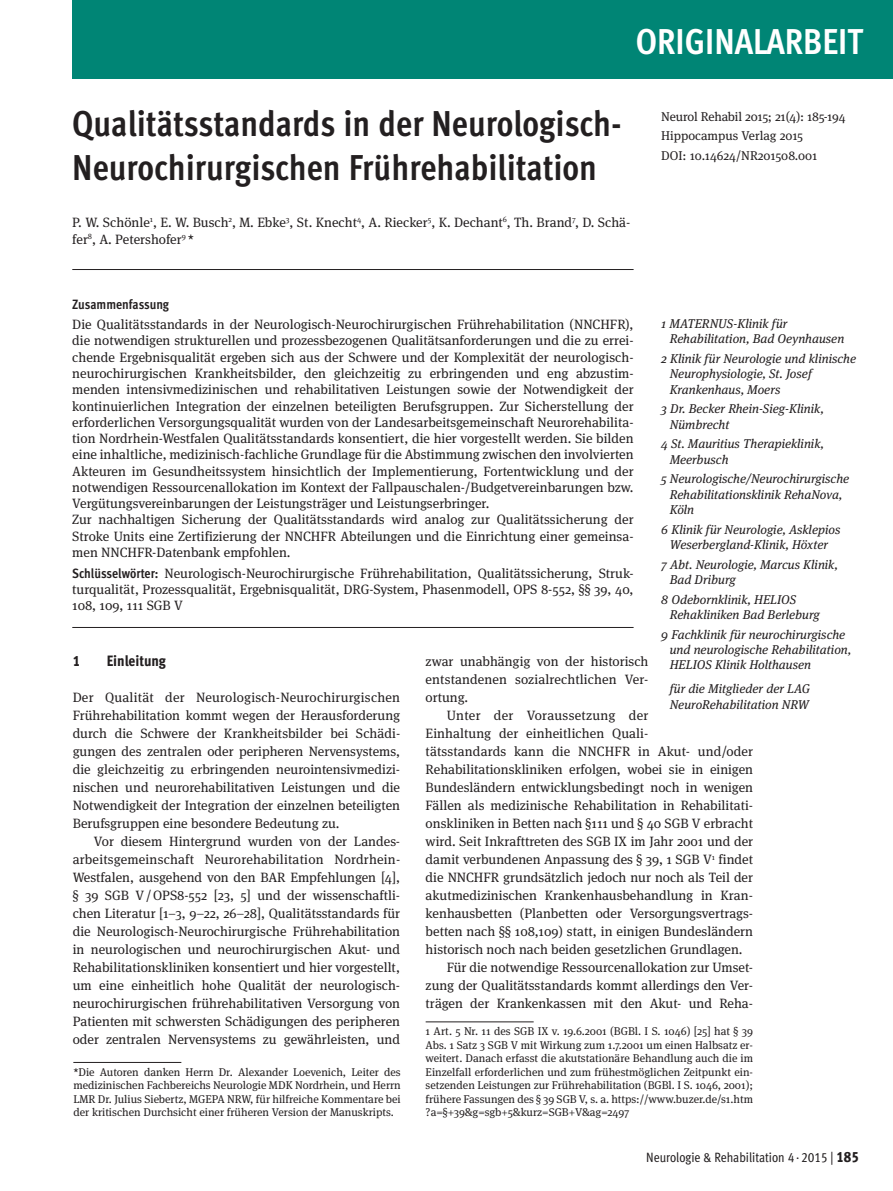
<style>
.page{position:relative;width:893px;height:1191px;background:#fff}
.page>*{position:absolute;margin:0;border:0;box-sizing:border-box;transform-origin:0 0}
.t1{font:36px/43.3px "Meta Cond Bold LF";color:#231f20}
.t2{font:700 36px "Meta Cond";color:#fff}
.t3{font:15px "Meta Cond Extra Bold LF";color:#231f20}
.t4{font:13.5px/18px "Meta Serif Pro";color:#231f20;text-align:justify}
.t5{font:13.5px "Meta Cond Book LF";color:#231f20}
.t6{font:13.5px "Meta Serif Pro";letter-spacing:.02em;color:#231f20}
.t7{font:13.5px "Meta Cond Bold LF";letter-spacing:-.005em;color:#231f20}
.t8{font:italic 12.75px/15.3px "Meta Serif Pro";color:#231f20}
.t9{font:12.75px/19.6px "Meta Serif Pro";color:#231f20}
.t10{font:11.25px/13.5px "Meta Serif Pro";color:#231f20;text-align:justify}
.s1{font-family:"Meta Cond Bold LF"}
.s2{font-family:"Meta Cond Extra Bold LF";font-size:15px}
</style>
<div class="page">
<hr style="left:72px;top:269px;width:562px;height:1px;background:#231f20">
<hr style="left:72px;top:627px;width:562px;height:1px;background:#231f20">
<hr style="left:426px;top:1021px;width:108px;height:1px;background:#231f20">
<hr style="left:73px;top:1062px;width:108px;height:1px;background:#231f20">
<div style="left:72px;top:0;width:821px;height:78px;background:#008575"></div>
<h1 class="t2" style="left:636px;top:20px;width:229px">ORIGINALARBEIT</h1>
<h1 class="t1" style="left:72px;top:102px;width:551px">Qualitätsstandards in der Neurologisch-<br>Neurochirurgischen Frührehabilitation</h1>
<p class="t4" style="left:72px;top:212px;width:560px;line-height:17.2px">P. W. Schönle<sup>1</sup>, E. W. Busch<sup>2</sup>, M. Ebke<sup>3</sup>, St. Knecht<sup>4</sup>, A. Riecker<sup>5</sup>, K. Dechant<sup>6</sup>, Th. Brand<sup>7</sup>, D. Schä&shy;fer<sup>8</sup>, A. Petershofer<sup>9</sup> *</p>
<p class="t9" style="left:661px;top:106px;width:186px">Neurol Rehabil 2015; 21(4): 185-194<br>Hippocampus Verlag 2015<br>DOI: 10.14624/NR201508.001</p>
<p class="t7" style="left:72px;top:296px;width:98px">Zusammenfassung</p>
<p class="t4" style="left:72px;top:316px;width:563px;line-height:16.2px;text-align:left">Die Qualitätsstandards in der Neurologisch-Neurochirurgischen Frührehabilitation (NNCHFR), die notwendigen strukturellen und prozessbezogenen Qualitätsanforderungen und die zu errei&shy;chende Ergebnisqualität ergeben sich aus der Schwere und der Komplexität der neurologisch&shy;neurochirurgischen Krankheitsbilder, den gleichzeitig zu erbringenden und eng abzustim&shy;menden intensivmedizinischen und rehabilitativen Leistungen sowie der Notwendigkeit der kontinuierlichen Integration der einzelnen beteiligten Berufsgruppen. Zur Sicherstellung der erforderlichen Versorgungsqualität wurden von der Landesarbeitsgemeinschaft Neurorehabilita&shy;tion Nordrhein-Westfalen Qualitätsstandards konsentiert, die hier vorgestellt werden. Sie bilden eine inhaltliche, medizinisch-fachliche Grundlage für die Abstimmung zwischen den involvierten Akteuren im Gesundheitssystem hinsichtlich der Implementierung, Fortentwicklung und der notwendigen Ressourcenallokation im Kontext der Fallpauschalen-/Budgetvereinbarungen bzw.<br>Vergütungsvereinbarungen der Leistungsträger und Leistungserbringer.<br>Zur nachhaltigen Sicherung der Qualitätsstandards wird analog zur Qualitätssicherung der Stroke Units eine Zertifizierung der NNCHFR Abteilungen und die Einrichtung einer gemeinsa&shy;men NNCHFR-Datenbank empfohlen.</p>
<p class="t4" style="left:72px;top:564px;width:563px;line-height:16.2px"><span class="s1">Schlüsselwörter:</span> Neurologisch-Neurochirurgische Frührehabilitation, Qualitätssicherung, Struk&shy;turqualität, Prozessqualität, Ergebnisqualität, DRG-System, Phasenmodell, OPS 8-552, §§ 39, 40, 108, 109, 111 SGB V</p>
<p class="t8" style="left:670px;top:315px;width:176px;text-indent:-9px">1 MATERNUS-Klinik für<br>Rehabilitation, Bad Oeynhausen</p>
<p class="t8" style="left:670px;top:350px;width:188px;text-indent:-9px">2 Klinik für Neurologie und klinische<br>Neurophysiologie, St. Josef<br>Krankenhaus, Moers</p>
<p class="t8" style="left:670px;top:400px;width:155px;text-indent:-9px">3 Dr. Becker Rhein-Sieg-Klinik,<br>Nümbrecht</p>
<p class="t8" style="left:670px;top:435px;width:156px;text-indent:-9px">4 St. Mauritius Therapieklinik,<br>Meerbusch</p>
<p class="t8" style="left:670px;top:470px;width:181px;text-indent:-9px">5 Neurologische/Neurochirurgische<br>Rehabilitationsklinik RehaNova,<br>Köln</p>
<p class="t8" style="left:661px;top:521px;width:181px;text-align:center">6 Klinik für Neurologie, Asklepios<br>Weserbergland-Klinik, Höxter</p>
<p class="t8" style="left:670px;top:556px;width:170px;text-indent:-9px">7 Abt. Neurologie, Marcus Klinik,<br>Bad Driburg</p>
<p class="t8" style="left:670px;top:591px;width:152px;text-indent:-9px">8 Odebornklinik, HELIOS<br>Rehakliniken Bad Berleburg</p>
<p class="t8" style="left:670px;top:626px;width:183px;text-indent:-9px">9 Fachklinik für neurochirurgische und neurologische Rehabilitation,<br>HELIOS Klinik Holthausen</p>
<p class="t8" style="left:670px;top:680px;width:142px">für die Mitglieder der LAG<br>NeuroRehabilitation NRW</p>
<p class="t3" style="left:73px;top:652px;width:9px">1</p>
<p class="t3" style="left:107px;top:652px;width:61px">Einleitung</p>
<p class="t4" style="left:73px;top:688px;width:329px">Der Qualität der Neurologisch-Neurochirurgischen Frührehabilitation kommt wegen der Herausforderung durch die Schwere der Krankheitsbilder bei Schädi&shy;gungen des zentralen oder peripheren Nervensystems, die gleichzeitig zu erbringenden neurointensivmedizi&shy;nischen und neurorehabilitativen Leistungen und die Notwendigkeit der Integration der einzelnen beteiligten Berufsgruppen eine besondere Bedeutung zu.</p>
<p class="t4" style="left:73px;top:832px;width:329px;text-indent:21px">Vor diesem Hintergrund wurden von der Landes&shy;arbeitsgemeinschaft Neurorehabilitation Nordrhein-Westfalen, ausgehend von den BAR Empfehlungen [4], § 39 SGB V/OPS8-552 [23, 5] und der wissenschaftli&shy;chen Literatur [1–3, 9–22, 26–28], Qualitätsstandards für die Neurologisch-Neurochirurgische Frührehabilitation in neurologischen und neurochirurgischen Akut- und Rehabilitationskliniken konsentiert und hier vorgestellt, um eine einheitlich hohe Qualität der neurologisch&shy;neurochirurgischen frührehabilitativen Versorgung von Patienten mit schwersten Schädigungen des peripheren oder zentralen Nervensystems zu gewährleisten, und</p>
<p class="t4" style="left:426px;top:652px;width:224px">zwar unabhängig von der historisch entstandenen sozialrechtlichen Ver&shy;ortung.</p>
<p class="t6" style="left:447px;top:705px;width:203px">Unter der Voraussetzung der</p>
<p class="t4" style="left:426px;top:724px;width:224px">Einhaltung der einheitlichen Quali-</p>
<p class="t4" style="left:426px;top:742px;width:329px">tätsstandards kann die NNCHFR in Akut- und/oder</p>
<p class="t4" style="left:426px;top:760px;width:329px">Rehabilitationskliniken erfolgen, wobei sie in einigen</p>
<p class="t4" style="left:426px;top:778px;width:329px">Bundesländern entwicklungsbedingt noch in wenigen</p>
<p class="t4" style="left:426px;top:796px;width:329px">Fällen als medizinische Rehabilitation in Rehabilitati-</p>
<p class="t4" style="left:426px;top:814px;width:329px">onskliniken in Betten nach §111 und § 40 SGB V erbracht</p>
<p class="t4" style="left:426px;top:831px;width:329px">wird. Seit Inkrafttreten des SGB IX im Jahr 2001 und der</p>
<p class="t4" style="left:426px;top:849px;width:329px">damit verbundenen Anpassung des § 39, 1 SGB V<sup>1</sup> findet</p>
<p class="t4" style="left:426px;top:868px;width:329px">die NNCHFR grundsätzlich jedoch nur noch als Teil der</p>
<p class="t4" style="left:426px;top:886px;width:329px">akutmedizinischen Krankenhausbehandlung in Kran-</p>
<p class="t4" style="left:426px;top:904px;width:329px">kenhausbetten (Planbetten oder Versorgungsvertrags-</p>
<p class="t4" style="left:426px;top:922px;width:329px">betten nach §§ 108,109) statt, in einigen Bundesländern</p>
<p class="t4" style="left:426px;top:940px;width:318px">historisch noch nach beiden gesetzlichen Grundlagen.</p>
<p class="t4" style="left:447px;top:958px;width:308px">Für die notwendige Ressourcenallokation zur Umset-</p>
<p class="t4" style="left:426px;top:976px;width:329px">zung der Qualitätsstandards kommt allerdings den Ver-</p>
<p class="t4" style="left:426px;top:994px;width:329px">trägen der Krankenkassen mit den Akut- und Reha-</p>
<p class="t10" style="left:426px;top:1024px;width:329px">1 Art. 5 Nr. 11 des SGB IX v. 19.6.2001 (BGBl. I S. 1046) [25] hat § 39<br>Abs. 1 Satz 3 SGB V mit Wirkung zum 1.7.2001 um einen Halbsatz er&shy;weitert. Danach erfasst die akutstationäre Behandlung auch die im Einzelfall erforderlichen und zum frühestmöglichen Zeitpunkt ein&shy;setzenden Leistungen zur Frührehabilitation (BGBl. I S. 1046, 2001); frühere Fassungen des § 39 SGB V, s. a. https://www.buzer.de/s1.htm ?a=§+39&amp;g=sgb+5&amp;kurz=SGB+V&amp;ag=2497</p>
<p class="t10" style="left:73px;top:1064px;width:329px">*Die Autoren danken Herrn Dr. Alexander Loevenich, Leiter des medizinischen Fachbereichs Neurologie MDK Nordrhein, und Herrn LMR Dr. Julius Siebertz, MGEPA NRW, für hilfreiche Kommentare bei der kritischen Durchsicht einer früheren Version der Manuskripts.</p>
<p class="t5" style="left:646px;top:1149px;width:214px">Neurologie &amp; Rehabilitation 4 · 2015 | <span class="s2">185</span></p>
</div>
